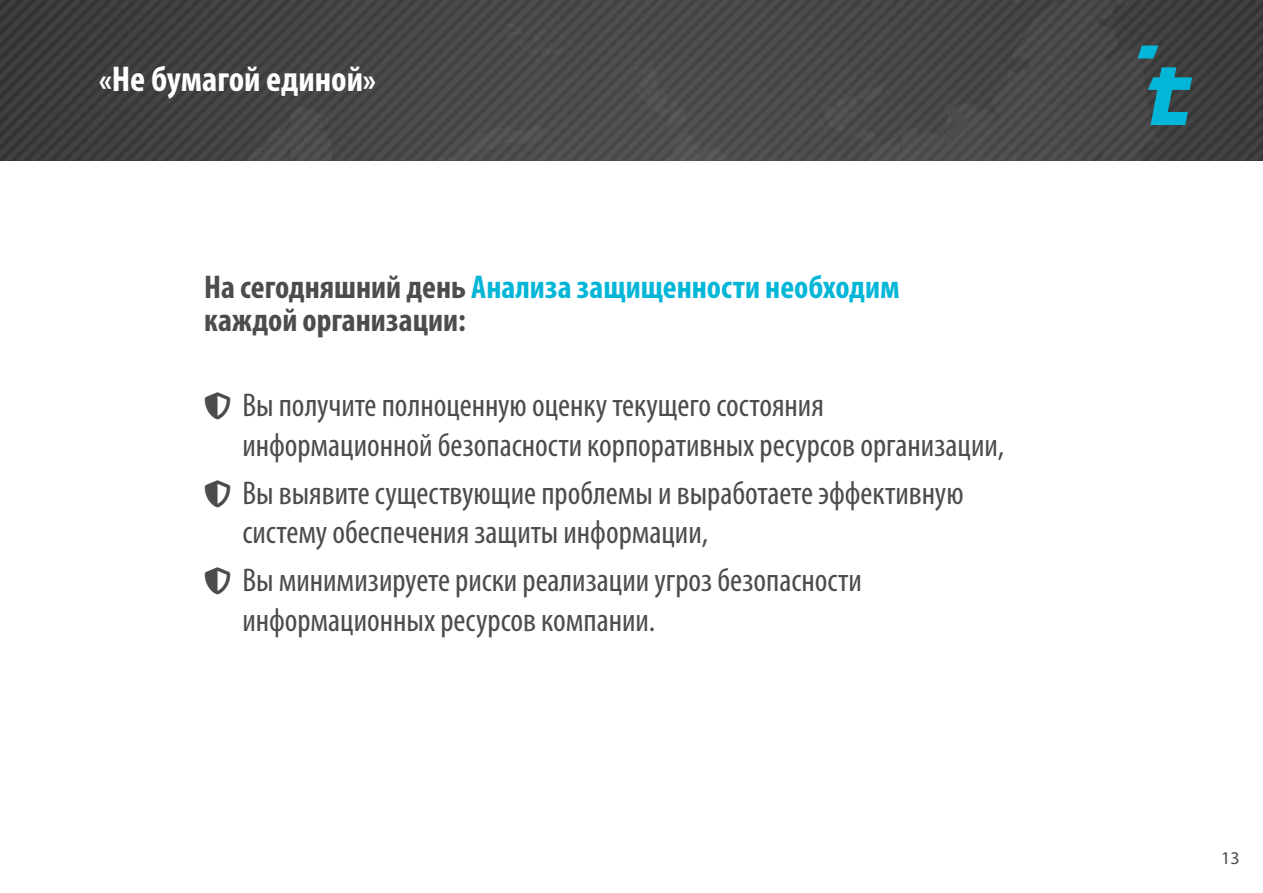
<style>
.page{position:relative;width:1263px;height:893px;background:#fff}
.page>*{position:absolute;margin:0;border:0;box-sizing:border-box;transform-origin:0 0}
.t1{font:700 condensed 36px "Myriad Pro";color:#fff}
.t2{font:condensed 33px/39.6px "Myriad Pro";color:#4b4c4d}
.t3{font:700 condensed 33px/33.2px "Myriad Pro";color:#4b4c4d}
.t4{font:18px "Myriad Pro";color:#4b4c4d}
.s1{font-size:33px}
.s2{color:#03b6d8}
</style>
<div class="page">
<img style="left:0;top:0;width:1263px;height:160px">
<svg style="left:1137px;top:45px;width:21px;height:13px"></svg>
<svg style="left:1148px;top:67px;width:44px;height:58px;background:#1d8194"></svg>
<svg style="left:933px;top:94px;width:42px;height:60px;background:#4a4a4b"></svg>
<p class="t1" style="left:99px;top:57px;width:278px"><span class="s1">«</span>Не бумагой единой<span class="s1">»</span></p>
<p class="t3" style="left:204px;top:270px;width:697px">На сегодняшний день <span class="s2">Анализа защищенности необходим </span>каждой организации:</p>
<p class="t2" style="left:242px;top:385px;width:763px">Вы получите полноценную оценку текущего состояния информационной безопасности корпоративных ресурсов организации,</p>
<p class="t2" style="left:242px;top:473px;width:723px">Вы выявите существующие проблемы и выработаете эффективную систему обеспечения защиты информации,</p>
<p class="t2" style="left:242px;top:560px;width:621px">Вы минимизируете риски реализации угроз безопасности информационных ресурсов компании.</p>
<p class="t4" style="left:1221px;top:847px;width:20px">13</p>
</div>
